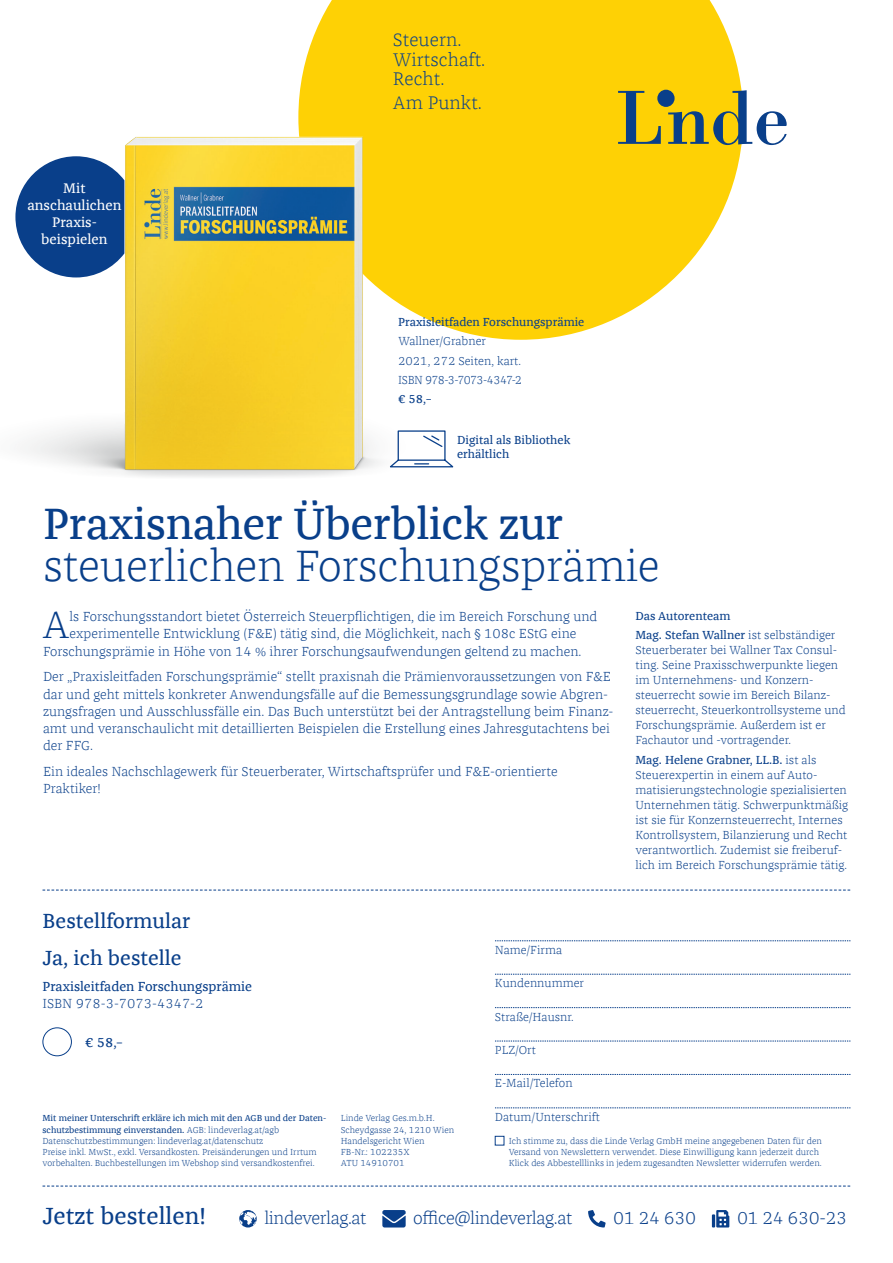
<style>
.page{position:relative;width:893px;height:1263px;background:#fff}
.page>*{position:absolute;margin:0;border:0;box-sizing:border-box;transform-origin:0 0}
.Headline{font:300 45px/42px "Franziska Offc Pro";letter-spacing:-.01em;color:#093f8a}
.Fließtext_Initial{font:300 39.45px "Franziska Offc Pro";color:#093f8a}
.t1{font:24px "Franziska Offc Pro";color:#093f8a}
.t2{font:21px "Franziska Offc Pro";color:#093f8a}
.t3{font:300 18.75px/19.5px "Franziska Offc Pro";color:#093f8a}
.t4{font:300 18px "Franziska Offc Pro";letter-spacing:-.025em;color:#093f8a}
.Störertext{font:14.25px/17.1px "Franziska Offc Pro";color:#fff;text-align:center}
.Fließtext{font:300 13.5px/17.2px "Franziska Offc Pro";color:#093f8a}
.Fließtext_Initial-2{font:300 13.5px "Franziska Offc Pro";color:#093f8a}
.t5{font:13.5px/17.2px "Franziska Offc Pro";color:#093f8a}
.Autorentext_bibiogra{font:300 12px/15px "Franziska Offc Pro";color:#093f8a}
.Autorentext_bibiogra-2{font:12px/14.4px "Franziska Offc Pro";color:#093f8a}
.Autorentext_bibiogra-3{font:300 12px "Franziska Offc Pro";letter-spacing:-.055em;color:#093f8a;scale:.96 1}
.t6{font:300 9px/11.2px "Franziska Offc Pro";color:#093f8a}
.s1{font-weight:400}
.s2{font-weight:300}
</style>
<div class="page">
<svg style="left:298px;top:0;width:444px;height:340px;background:#fed726"></svg>
<svg style="left:618px;top:91px;width:43px;height:53px;background:#b0a22f"></svg>
<svg style="left:668px;top:90px;width:119px;height:55px"></svg>
<div style="left:657px;top:90px;width:18px;height:17px;background:#093f8a;border-radius:50%"></div>
<svg style="left:43px;top:1185px;width:807px;height:1px"></svg>
<svg style="left:495px;top:940px;width:355px;height:1px"></svg>
<svg style="left:495px;top:974px;width:355px;height:1px"></svg>
<svg style="left:495px;top:1007px;width:355px;height:1px"></svg>
<svg style="left:495px;top:1041px;width:355px;height:1px"></svg>
<svg style="left:495px;top:1074px;width:355px;height:1px"></svg>
<svg style="left:495px;top:1107px;width:355px;height:1px"></svg>
<div style="left:495px;top:1136px;width:9px;height:9px;border:1px solid #093f8a"></div>
<svg style="left:43px;top:890px;width:807px;height:1px"></svg>
<div style="left:43px;top:1027px;width:29px;height:29px;border:1px solid #093f8a;border-radius:50%"></div>
<svg style="left:239px;top:1210px;width:18px;height:17px"></svg>
<svg style="left:382px;top:1210px;width:24px;height:17px"></svg>
<svg style="left:588px;top:1210px;width:18px;height:17px"></svg>
<svg style="left:712px;top:1210px;width:17px;height:17px"></svg>
<img style="left:15px;top:115px;width:497px;height:362px">
<p class="Störertext" style="left:27px;top:180px;width:96px">Mit anschaulichen<br>Praxis&shy;beispielen</p>
<p class="t3" style="left:393px;top:30px;width:94px">Steuern.<br>Wirtschaft.<br>Recht.</p>
<p class="t3" style="left:393px;top:92px;width:91px">Am Punkt.</p>
<p class="Autorentext_bibiogra-2" style="left:398px;top:315px;width:188px">Praxisleitfaden Forschungsprämie</p>
<p class="Autorentext_bibiogra" style="left:398px;top:334px;width:89px">Wallner/Grabner</p>
<p class="Autorentext_bibiogra" style="left:398px;top:353px;width:124px">2021, 272 Seiten, kart.</p>
<p class="Autorentext_bibiogra-3" style="left:398px;top:372px;width:130px">ISBN 978-3-7073-4347-2</p>
<p class="Autorentext_bibiogra-2" style="left:398px;top:392px;width:35px">€ 58,–</p>
<p class="Autorentext_bibiogra-2" style="left:457px;top:432px;width:115px">Digital als Bibliothek erhältlich</p>
<p class="Headline" style="left:43px;top:502px;width:618px"><span class="s1">Praxisnaher Überblick zur </span>steuerlichen Forschungsprämie</p>
<p class="Fließtext_Initial" style="left:42px;top:600px;width:29px">A</p>
<p class="Fließtext_Initial-2" style="left:70px;top:608px;width:529px">ls Forschungsstandort bietet Österreich Steuerpflichtigen, die im Bereich Forschung und</p>
<p class="Fließtext_Initial-2" style="left:70px;top:625px;width:508px">experimentelle Entwicklung (F&amp;E) tätig sind, die Möglichkeit, nach § 108c EStG eine</p>
<p class="Fließtext_Initial-2" style="left:43px;top:642px;width:540px">Forschungsprämie in Höhe von 14 % ihrer Forschungsaufwendungen geltend zu machen.</p>
<p class="Fließtext" style="left:43px;top:668px;width:572px">Der „Praxisleitfaden Forschungsprämie“ stellt praxisnah die Prämienvoraussetzungen von F&amp;E dar und geht mittels konkreter Anwendungsfälle auf die Bemessungsgrundlage sowie Abgren&shy;zungsfragen und Ausschlussfälle ein. Das Buch unterstützt bei der Antragstellung beim Finanz&shy;amt und veranschaulicht mit detaillierten Beispielen die Erstellung eines Jahresgutachtens bei der FFG.</p>
<p class="Fließtext" style="left:43px;top:763px;width:516px">Ein ideales Nachschlagewerk für Steuerberater, Wirtschaftsprüfer und F&amp;E-orientierte<br>Praktiker!</p>
<h3 class="t2" style="left:43px;top:908px;width:149px">Bestellformular</h3>
<p class="Autorentext_bibiogra-2" style="left:635px;top:608px;width:97px">Das Autorenteam</p>
<p class="Autorentext_bibiogra" style="left:635px;top:627px;width:212px"><span class="s1">Mag. Stefan Wallner</span> ist selbständiger Steuerberater bei Wallner Tax Consul&shy;ting. Seine Praxisschwerpunkte liegen im Unternehmens- und Konzern&shy;steuerrecht sowie im Bereich Bilanz&shy;steuerrecht, Steuerkontrollsysteme und Forschungsprämie. Außerdem ist er Fachautor und -vortragender.</p>
<p class="Autorentext_bibiogra" style="left:635px;top:752px;width:214px"><span class="s1">Mag. Helene Grabner, LL.B.</span> ist als Steuerexpertin in einem auf Auto&shy;matisierungstechnologie spezialisierten Unternehmen tätig. Schwerpunktmäßig ist sie für Konzernsteuerrecht, Internes Kontrollsystem, Bilanzierung und Recht verantwortlich. Zudemist sie freiberuf&shy;lich im Bereich Forschungsprämie tätig.</p>
<p class="t2" style="left:43px;top:945px;width:141px">Ja, ich bestelle</p>
<p class="t5" style="left:43px;top:977px;width:211px">Praxisleitfaden Forschungsprämie<br><span class="s2">ISBN 978-3-7073-4347-2</span></p>
<p class="t5" style="left:85px;top:1034px;width:39px">€ 58,–</p>
<p class="t6" style="left:43px;top:1112px;width:285px"><span class="s1">Mit meiner Unterschrift erkläre ich mich mit den AGB und der Daten&shy;schutzbestimmung einverstanden.</span> AGB: lindeverlag.at/agb Datenschutzbestimmungen: lindeverlag.at/datenschutz<br>Preise inkl. MwSt., exkl. Versandkosten. Preisänderungen und Irrtum vorbehalten. Buchbestellungen im Webshop sind versandkostenfrei.</p>
<p class="t6" style="left:341px;top:1112px;width:115px">Linde Verlag Ges.m.b.H.<br>Scheydgasse 24, 1210 Wien<br>Handelsgericht Wien<br>FB-Nr.: 102235X<br>ATU 14910701</p>
<p class="Autorentext_bibiogra" style="left:495px;top:942px;width:69px">Name/Firma</p>
<p class="Autorentext_bibiogra" style="left:495px;top:975px;width:91px">Kundennummer</p>
<p class="Autorentext_bibiogra" style="left:495px;top:1009px;width:80px">Straße/Hausnr.</p>
<p class="Autorentext_bibiogra" style="left:495px;top:1042px;width:42px">PLZ/Ort</p>
<p class="Autorentext_bibiogra" style="left:495px;top:1076px;width:79px">E-Mail/Telefon</p>
<p class="Autorentext_bibiogra" style="left:495px;top:1109px;width:107px">Datum/Unterschrift</p>
<p class="t6" style="left:509px;top:1135px;width:315px">Ich stimme zu, dass die Linde Verlag GmbH meine angegebenen Daten für den<br>Versand von Newslettern verwendet. Diese Einwilligung kann jederzeit durch<br>Klick des Abbestelllinks in jedem zugesandten Newsletter widerrufen werden.</p>
<h3 class="t1" style="left:43px;top:1201px;width:165px">Jetzt bestellen!</h3>
<p class="t4" style="left:264px;top:1207px;width:104px">lindeverlag.at</p>
<p class="t4" style="left:413px;top:1207px;width:161px">office@lindeverlag.at</p>
<p class="t4" style="left:613px;top:1207px;width:84px">01 24 630</p>
<p class="t4" style="left:737px;top:1207px;width:112px">01 24 630-23</p>
</div>
